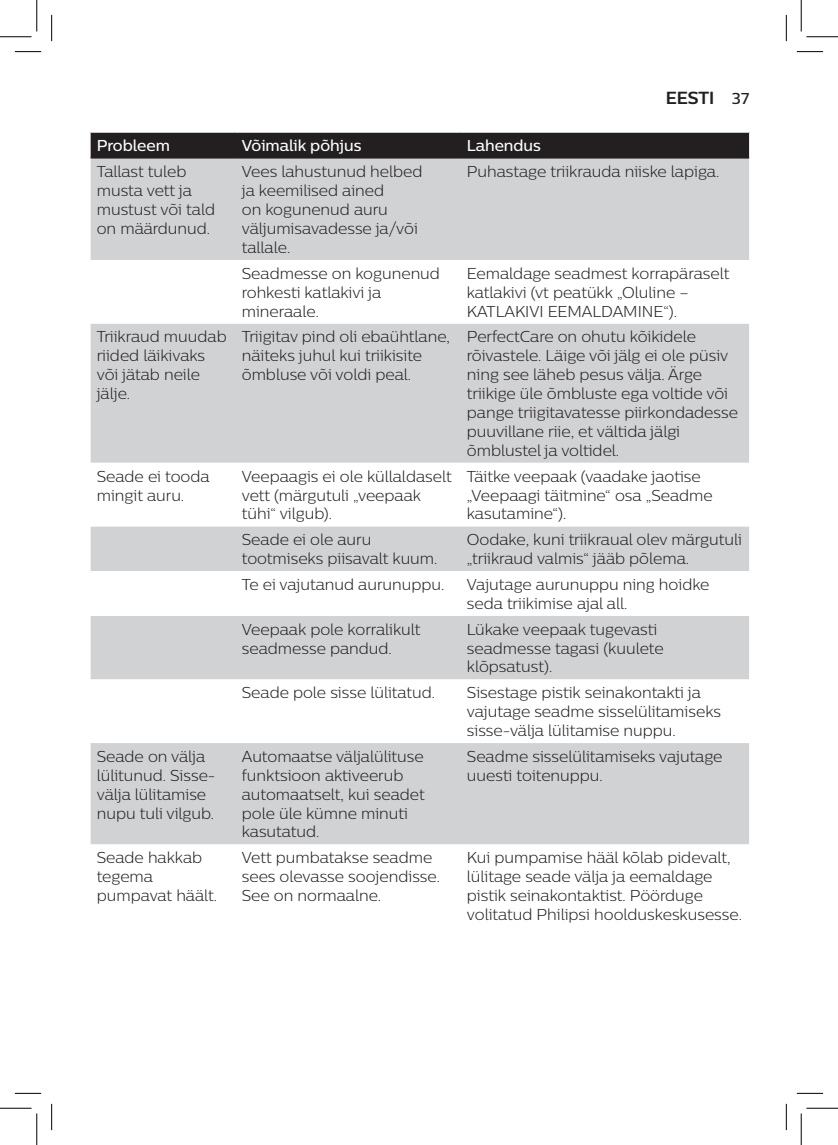
<style>
.page{position:relative;width:838px;height:1145px;background:#fff}
.page>*{position:absolute;margin:0;border:0;box-sizing:border-box;transform-origin:0 0}
.t1{font:700 17.5px "Centrale Sans";color:#231f20}
.chapter-table-rowodd{font:300 15.75px/18.9px "Centrale Sans";color:#231f20}
.chapter-table-roweve{font:300 15.75px/18.9px "Centrale Sans";color:#231f20}
.chapter-table-rowhea{font:500 15.75px "Centrale Sans";color:#fff}
.s1{font-weight:500;font-size:15.75px}
</style>
<div class="page">
<div style="left:91px;top:159px;width:658px;height:101px;background:#d1d2d4"></div>
<svg style="left:91px;top:324px;width:658px;height:521px;fill:#d1d2d4"></svg>
<div style="left:90px;top:132px;width:660px;height:26px;background:#231f20"></div>
<hr style="left:91px;top:157px;width:144px;height:2px;background:#231f20">
<hr style="left:235px;top:157px;width:225px;height:2px;background:#231f20">
<hr style="left:460px;top:157px;width:289px;height:2px;background:#231f20">
<svg style="left:15px;top:51px;width:26px;height:1px"></svg>
<svg style="left:796px;top:51px;width:27px;height:1px"></svg>
<svg style="left:15px;top:1093px;width:26px;height:1px"></svg>
<svg style="left:796px;top:1093px;width:27px;height:1px"></svg>
<svg style="left:51px;top:15px;width:1px;height:26px"></svg>
<svg style="left:51px;top:1104px;width:1px;height:26px"></svg>
<svg style="left:786px;top:15px;width:1px;height:26px"></svg>
<svg style="left:786px;top:1104px;width:1px;height:26px"></svg>
<hr style="left:0;top:36px;width:32px;height:1px;background:#000">
<hr style="left:806px;top:36px;width:31px;height:1px;background:#000">
<hr style="left:0;top:1108px;width:32px;height:1px;background:#000">
<hr style="left:806px;top:1108px;width:31px;height:1px;background:#000">
<hr style="left:36px;top:0;width:1px;height:31px;background:#000">
<hr style="left:36px;top:1113px;width:1px;height:32px;background:#000">
<hr style="left:800px;top:0;width:1px;height:31px;background:#000">
<hr style="left:800px;top:1113px;width:1px;height:32px;background:#000">
<p class="t1" style="left:665px;top:87px;width:85px">EESTI <span class="s1">37</span></p>
<p class="chapter-table-rowhea" style="left:97px;top:135px;width:75px">Probleem</p>
<p class="chapter-table-rowhea" style="left:242px;top:135px;width:121px">Võimalik põhjus</p>
<p class="chapter-table-rowhea" style="left:467px;top:135px;width:76px">Lahendus</p>
<p class="chapter-table-rowodd" style="left:97px;top:162px;width:120px">Tallast tuleb musta vett ja mustust või tald on määrdunud.</p>
<p class="chapter-table-rowodd" style="left:242px;top:162px;width:182px">Vees lahustunud helbed ja keemilised ained<br>on kogunenud auru väljumisavadesse ja/või tallale.</p>
<p class="chapter-table-rowodd" style="left:467px;top:162px;width:254px">Puhastage triikrauda niiske lapiga.</p>
<p class="chapter-table-roweve" style="left:242px;top:263px;width:200px">Seadmesse on kogunenud rohkesti katlakivi ja mineraale.</p>
<p class="chapter-table-roweve" style="left:467px;top:263px;width:264px">Eemaldage seadmest korrapäraselt katlakivi (vt peatükk „Oluline –<br>KATLAKIVI EEMALDAMINE“).</p>
<p class="chapter-table-rowodd" style="left:97px;top:327px;width:131px">Triikraud muudab riided läikivaks või jätab neile jälje.</p>
<p class="chapter-table-rowodd" style="left:242px;top:327px;width:210px">Triigitav pind oli ebaühtlane, näiteks juhul kui triikisite õmbluse või voldi peal.</p>
<p class="chapter-table-rowodd" style="left:467px;top:327px;width:272px">PerfectCare on ohutu kõikidele rõivastele. Läige või jälg ei ole püsiv ning see läheb pesus välja. Ärge triikige üle õmbluste ega voltide või pange triigitavatesse piirkondadesse puuvillane riie, et vältida jälgi õmblustel ja voltidel.</p>
<p class="chapter-table-roweve" style="left:97px;top:466px;width:114px">Seade ei tooda mingit auru.</p>
<p class="chapter-table-roweve" style="left:242px;top:466px;width:211px">Veepaagis ei ole küllaldaselt vett (märgutuli „veepaak tühi“ vilgub).</p>
<p class="chapter-table-roweve" style="left:467px;top:466px;width:247px">Täitke veepaak (vaadake jaotise „Veepaagi täitmine“ osa „Seadme kasutamine“).</p>
<p class="chapter-table-rowodd" style="left:242px;top:530px;width:197px">Seade ei ole auru tootmiseks piisavalt kuum.</p>
<p class="chapter-table-rowodd" style="left:467px;top:530px;width:276px">Oodake, kuni triikraual olev märgutuli „triikraud valmis“ jääb põlema.</p>
<p class="chapter-table-roweve" style="left:242px;top:575px;width:204px">Te ei vajutanud aurunuppu.</p>
<p class="chapter-table-roweve" style="left:467px;top:575px;width:244px">Vajutage aurunuppu ning hoidke seda triikimise ajal all.</p>
<p class="chapter-table-rowodd" style="left:242px;top:619px;width:180px">Veepaak pole korralikult seadmesse pandud.</p>
<p class="chapter-table-rowodd" style="left:467px;top:619px;width:198px">Lükake veepaak tugevasti seadmesse tagasi (kuulete klõpsatust).</p>
<p class="chapter-table-roweve" style="left:242px;top:683px;width:195px">Seade pole sisse lülitatud.</p>
<p class="chapter-table-roweve" style="left:467px;top:683px;width:256px">Sisestage pistik seinakontakti ja vajutage seadme sisselülitamiseks sisse-välja lülitamise nuppu.</p>
<p class="chapter-table-rowodd" style="left:97px;top:747px;width:120px">Seade on välja lülitunud. Sisse&shy;välja lülitamise nupu tuli vilgub.</p>
<p class="chapter-table-rowodd" style="left:242px;top:747px;width:184px">Automaatse väljalülituse funktsioon aktiveerub automaatselt, kui seadet pole üle kümne minuti kasutatud.</p>
<p class="chapter-table-rowodd" style="left:467px;top:747px;width:257px">Seadme sisselülitamiseks vajutage uuesti toitenuppu.</p>
<p class="chapter-table-roweve" style="left:97px;top:848px;width:122px">Seade hakkab tegema pumpavat häält.</p>
<p class="chapter-table-roweve" style="left:242px;top:848px;width:200px">Vett pumbatakse seadme sees olevasse soojendisse.<br>See on normaalne.</p>
<p class="chapter-table-roweve" style="left:467px;top:848px;width:276px">Kui pumpamise hääl kõlab pidevalt, lülitage seade välja ja eemaldage pistik seinakontaktist. Pöörduge volitatud Philipsi hoolduskeskusesse.</p>
</div>
